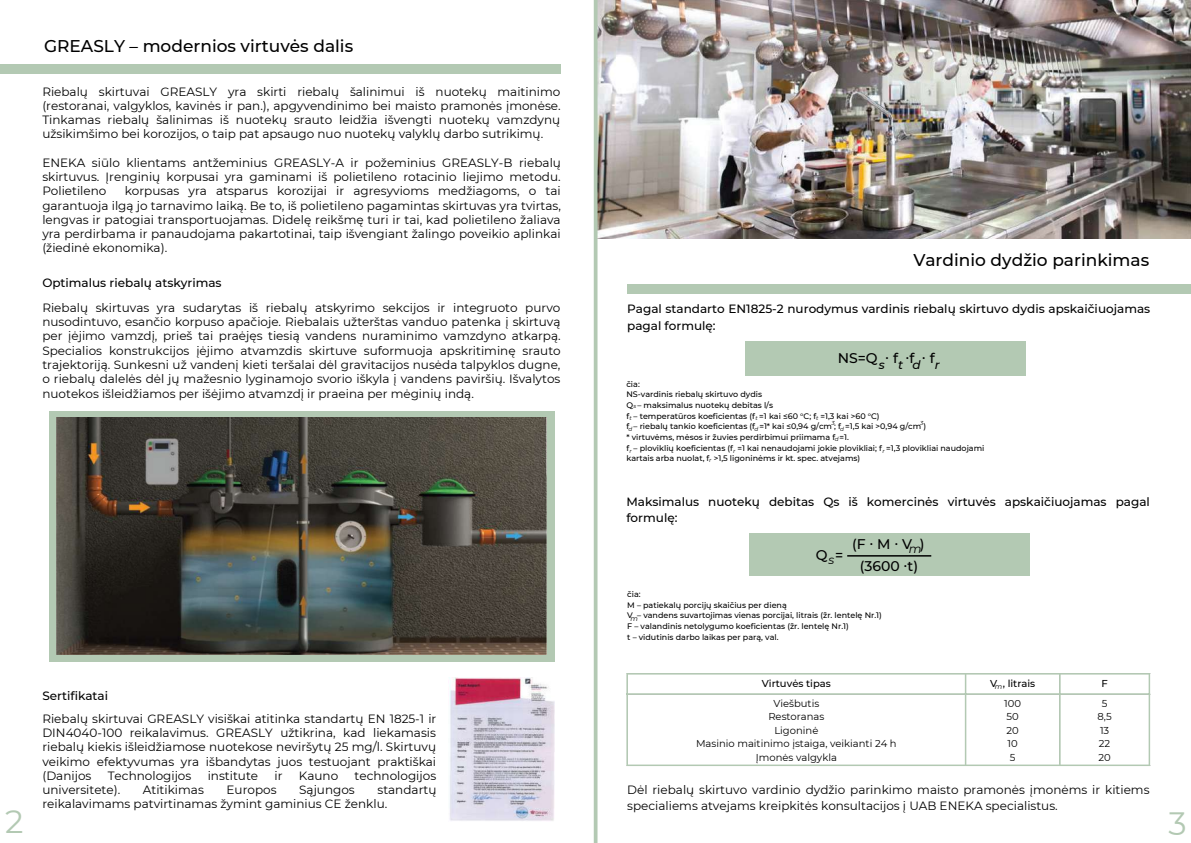
<style>
.page{position:relative;width:1191px;height:843px;background:#fff}
.page>*{position:absolute;margin:0;border:0;box-sizing:border-box;transform-origin:0 0}
.t1{font:32.2px "Montserrat";color:#b3c9b3}
.t2{font:500 17px "Montserrat";color:#000}
.t3{font:500 14px/21.7px "Montserrat";color:#000;text-align:center}
.t4{font:12px/14.2px "Montserrat";color:#000;text-align:justify}
.t5{font:500 12px/16.5px "Montserrat";color:#000}
.t6{font:italic 500 12px "Montserrat";color:#000}
.t7{font:italic 12px "Montserrat";color:#000}
.t8{font:10px/13.5px "Montserrat";color:#000;text-align:center}
.t9{font:500 10px "Montserrat";color:#000}
.t10{font:500 8px/10.7px "Montserrat";color:#000}
.t11{font:italic 7px "Montserrat";color:#000}
.t12{font:italic 5.7px/11.2px "Montserrat";color:#000}
</style>
<div class="page">
<div style="left:0;top:65px;width:561px;height:9px;background:#b3c9b3"></div>
<hr style="left:626px;top:674px;width:2px;height:90px;background:#b3c9b3">
<hr style="left:964px;top:674px;width:2px;height:90px;background:#b3c9b3">
<hr style="left:1058px;top:674px;width:2px;height:90px;background:#b3c9b3">
<hr style="left:1148px;top:674px;width:1px;height:90px;background:#b3c9b3">
<hr style="left:626px;top:672px;width:523px;height:2px;background:#b3c9b3">
<hr style="left:626px;top:693px;width:523px;height:1px;background:#b3c9b3">
<hr style="left:626px;top:764px;width:523px;height:1px;background:#b3c9b3">
<img style="left:597px;top:0;width:593px;height:239px">
<svg style="left:593px;top:0;width:4px;height:842px;background:#c1d3c1"></svg>
<div style="left:50px;top:411px;width:504px;height:250px;background:#b3c9b3"></div>
<img style="left:57px;top:417px;width:490px;height:237px">
<img style="left:449px;top:677px;width:105px;height:144px">
<div style="left:744px;top:341px;width:281px;height:34px;background:#b3c9b3"></div>
<div style="left:749px;top:533px;width:280px;height:42px;background:#b3c9b3"></div>
<hr style="left:847px;top:555px;width:84px;height:1px;background:#000">
<div style="left:627px;top:284px;width:563px;height:9px;background:#b3c9b3"></div>
<h2 class="t2" style="left:44px;top:36px;width:310px">GREASLY – modernios virtuvės dalis</h2>
<p class="t4" style="left:42px;top:84px;width:520px">Riebalų skirtuvai GREASLY yra skirti riebalų šalinimui iš nuotekų maitinimo (restoranai, valgyklos, kavinės ir pan.), apgyvendinimo bei maisto pramonės įmonėse.<br>Tinkamas riebalų šalinimas iš nuotekų srauto leidžia išvengti nuotekų vamzdynų užsikimšimo bei korozijos, o taip pat apsaugo nuo nuotekų valyklų darbo sutrikimų.</p>
<p class="t4" style="left:42px;top:155px;width:520px">ENEKA siūlo klientams antžeminius GREASLY-A ir požeminius GREASLY-B riebalų skirtuvus. Įrenginių korpusai yra gaminami iš polietileno rotacinio liejimo metodu.<br>Polietileno</p>
<p class="t4" style="left:42px;top:184px;width:520px;text-indent:82px">korpusas yra atsparus korozijai ir agresyvioms medžiagoms, o tai garantuoja ilgą jo tarnavimo laiką. Be to, iš polietileno pagamintas skirtuvas yra tvirtas, lengvas ir patogiai transportuojamas. Didelę reikšmę turi ir tai, kad polietileno žaliava yra perdirbama ir panaudojama pakartotinai, taip išvengiant žalingo poveikio aplinkai (žiedinė ekonomika).</p>
<p class="t5" style="left:42px;top:274px;width:181px">Optimalus riebalų atskyrimas</p>
<p class="t4" style="left:42px;top:300px;width:520px">Riebalų skirtuvas yra sudarytas iš riebalų atskyrimo sekcijos ir integruoto purvo nusodintuvo, esančio korpuso apačioje. Riebalais užterštas vanduo patenka į skirtuvą per įėjimo vamzdį, prieš tai praėjęs tiesią vandens nuraminimo vamzdyno atkarpą.<br>Specialios konstrukcijos įėjimo atvamzdis skirtuve suformuoja apskritiminę srauto trajektoriją. Sunkesni už vandenį kieti teršalai dėl gravitacijos nusėda talpyklos dugne, o riebalų dalelės dėl jų mažesnio lyginamojo svorio iškyla į vandens paviršių. Išvalytos nuotekos išleidžiamos per išėjimo atvamzdį ir praeina per mėginių indą.</p>
<h2 class="t2" style="left:913px;top:249px;width:237px">Vardinio dydžio parinkimas</h2>
<p class="t5" style="left:627px;top:300px;width:524px">Pagal standarto EN1825-2 nurodymus vardinis riebalų skirtuvo dydis apskaičiuojamas pagal formulę:</p>
<p class="t3" style="left:837px;top:347px;width:98px">NS=Q ∙f ∙f ∙f</p>
<p class="t6" style="left:878px;top:357px;width:62px">stdr</p>
<p class="t10" style="left:626px;top:378px;width:359px">čia:<br>NS-vardinis riebalų skirtuvo dydis<br>Q – maksimalus nuotekų debitas l/s<br>f – temperatūros koeficientas (f =1 kai ≤60 °C; f =1,3 kai &gt;60 °C)<br>f – riebalų tankio koeficientas (f =1* kai ≤0,94 g/cm ; f =1,5 kai &gt;0,94 g/cm )<br>* virtuvėms, mėsos ir žuvies perdirbimui priimama f =1.<br>f – ploviklių koeficientas (f =1 kai nenaudojami jokie plovikliai; f =1,3 plovikliai naudojami kartais arba nuolat, f &gt;1,5 ligoninėms ir kt. spec. atvejams)</p>
<p class="t12" style="left:633px;top:400px;width:4px">s</p>
<p class="t12" style="left:628px;top:412px;width:5px">t d</p>
<p class="t12" style="left:629px;top:445px;width:4px">r</p>
<p class="t12" style="left:755px;top:412px;width:4px">t</p>
<p class="t12" style="left:815px;top:412px;width:4px">t</p>
<p class="t12" style="left:754px;top:423px;width:5px">d</p>
<p class="t12" style="left:840px;top:423px;width:5px">d</p>
<p class="t12" style="left:831px;top:417px;width:5px">3</p>
<p class="t12" style="left:920px;top:417px;width:5px">3</p>
<p class="t12" style="left:834px;top:433px;width:5px">d</p>
<p class="t12" style="left:733px;top:445px;width:4px">r</p>
<p class="t12" style="left:882px;top:445px;width:4px">r</p>
<p class="t12" style="left:709px;top:454px;width:4px">r</p>
<p class="t5" style="left:626px;top:493px;width:525px">Maksimalus nuotekų debitas Qs iš komercinės virtuvės apskaičiuojamas pagal formulę:</p>
<p class="t3" style="left:815px;top:543px;width:29px">Q<sub>s</sub>=</p>
<p class="t3" style="left:852px;top:533px;width:74px">(F∙M∙V ) (3600 ∙t)</p>
<p class="t7" style="left:908px;top:540px;width:14px">m</p>
<p class="t10" style="left:627px;top:588px;width:256px">čia:<br>M – patiekalų porcijų skaičius per dieną<br>V – vandens suvartojimas vienas porcijai, litrais (žr. lentelę Nr.1)<br>F – valandinis netolygumo koeficientas (žr. lentelę Nr.1)<br>t – vidutinis darbo laikas per parą, val.</p>
<p class="t11" style="left:630px;top:613px;width:9px">m</p>
<p class="t9" style="left:761px;top:677px;width:71px">Virtuvės tipas</p>
<p class="t9" style="left:990px;top:677px;width:47px">V , litrais</p>
<p class="t9" style="left:1101px;top:677px;width:8px">F</p>
<p class="t8" style="left:696px;top:696px;width:202px">Viešbutis<br>Restoranas<br>Ligoninė<br>Masinio maitinimo įstaiga, veikianti 24 h<br>Įmonės valgykla</p>
<p class="t8" style="left:1004px;top:696px;width:18px">100<br>50<br>20<br>10<br>5</p>
<p class="t8" style="left:1097px;top:696px;width:16px">5<br>8,5<br>13<br>22<br>20</p>
<p class="t11" style="left:994px;top:682px;width:9px">m</p>
<p class="t5" style="left:42px;top:687px;width:67px">Sertifikatai</p>
<p class="t4" style="left:42px;top:711px;width:395px">Riebalų skirtuvai GREASLY visiškai atitinka standartų EN 1825-1 ir DIN4040-100 reikalavimus. GREASLY užtikrina, kad liekamasis riebalų kiekis išleidžiamose nuotekose neviršytų 25 mg/l. Skirtuvų veikimo efektyvumas yra išbandytas juos testuojant praktiškai (Danijos</p>
<p class="t4" style="left:108px;top:768px;width:85px">Technologijos</p>
<p class="t4" style="left:208px;top:768px;width:52px">institute</p>
<p class="t4" style="left:274px;top:768px;width:10px">ir</p>
<p class="t4" style="left:299px;top:768px;width:41px">Kauno</p>
<p class="t4" style="left:354px;top:768px;width:83px">technologijos</p>
<p class="t4" style="left:42px;top:782px;width:79px">universitete).</p>
<p class="t4" style="left:143px;top:782px;width:62px">Atitikimas</p>
<p class="t4" style="left:226px;top:782px;width:51px">Europos</p>
<p class="t4" style="left:299px;top:782px;width:57px">Sąjungos</p>
<p class="t4" style="left:627px;top:780px;width:524px;line-height:16.5px">Dėl riebalų skirtuvo vardinio dydžio parinkimo maisto pramonės įmonėms ir kitiems specialiems atvejams kreipkitės konsultacijos į UAB ENEKA specialistus.</p>
<p class="t4" style="left:42px;top:782px;width:395px;text-indent:335px">standartų reikalavimams patvirtinamas žymint gaminius CE ženklu.</p>
<h1 class="t1" style="left:5px;top:801px;width:20px">2</h1>
<h1 class="t1" style="left:1168px;top:803px;width:20px">3</h1>
</div>
